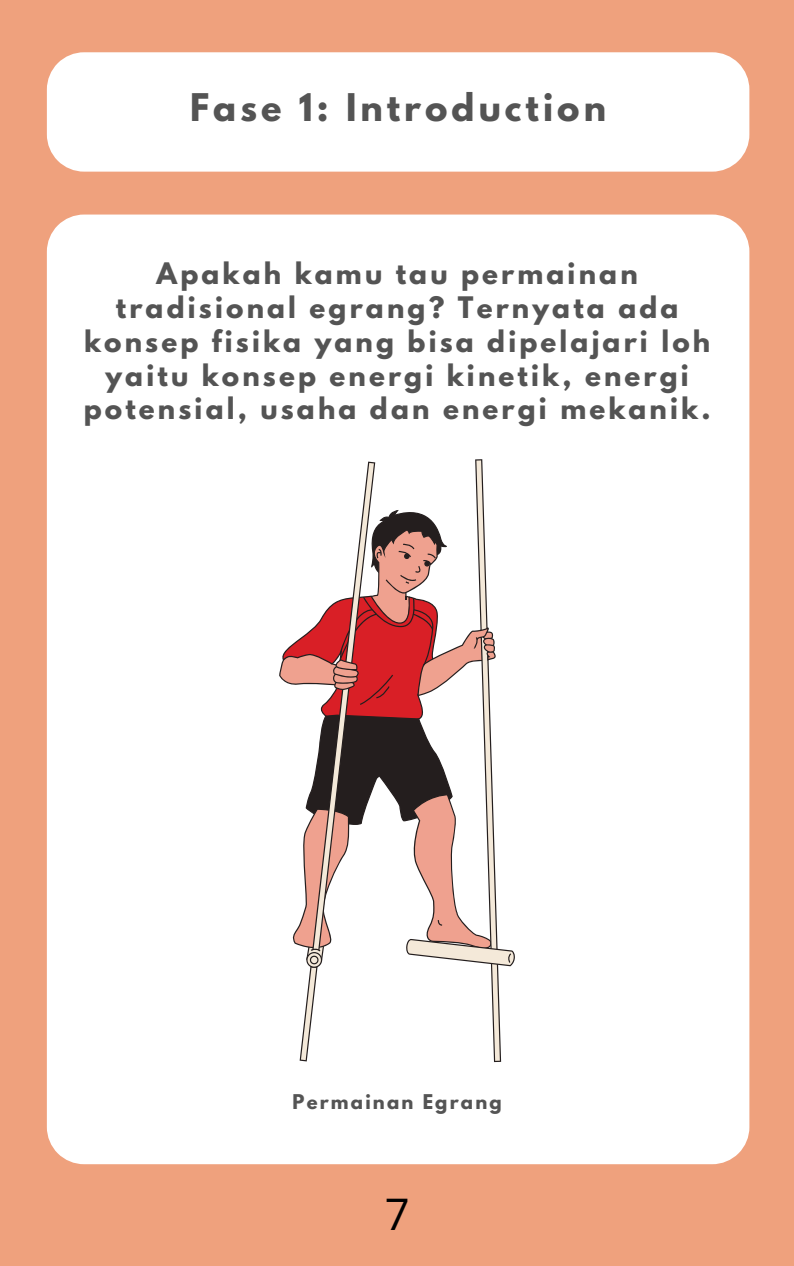
<style>
.page{position:relative;width:794px;height:1266px;background:#fff}
.page>*{position:absolute;margin:0;border:0;box-sizing:border-box;transform-origin:0 0}
.t1{font:43.5px "Open Sans";color:#000}
.t2{font:700 33.75px "League Spartan";letter-spacing:.12em;color:#545454}
.t3{font:700 26.25px/33.8px "League Spartan";letter-spacing:.12em;color:#545454;text-align:center}
.t4{font:700 18px "League Spartan";letter-spacing:.12em;color:#545454}
</style>
<div class="page">
<div style="left:0;top:0;width:793px;height:1266px;background:#efa17d"></div>
<div style="left:47px;top:52px;width:702px;height:120px;background:#fff"></div>
<div style="left:47px;top:214px;width:702px;height:950px;background:#fff"></div>
<svg style="left:278px;top:459px;width:237px;height:603px;background:#dfc9c6"></svg>
<p class="t2" style="left:190px;top:91px;width:417px">Fase 1: Introduction</p>
<p class="t3" style="left:84px;top:260px;width:628px">Apakah kamu tau permainan tradisional egrang? Ternyata ada konsep fisika yang bisa dipelajari loh yaitu konsep energi kinetik, energi potensial, usaha dan energi mekanik.</p>
<p class="t4" style="left:292px;top:1092px;width:210px">Permainan Egrang</p>
<h1 class="t1" style="left:384px;top:1183px;width:26px">7</h1>
</div>
